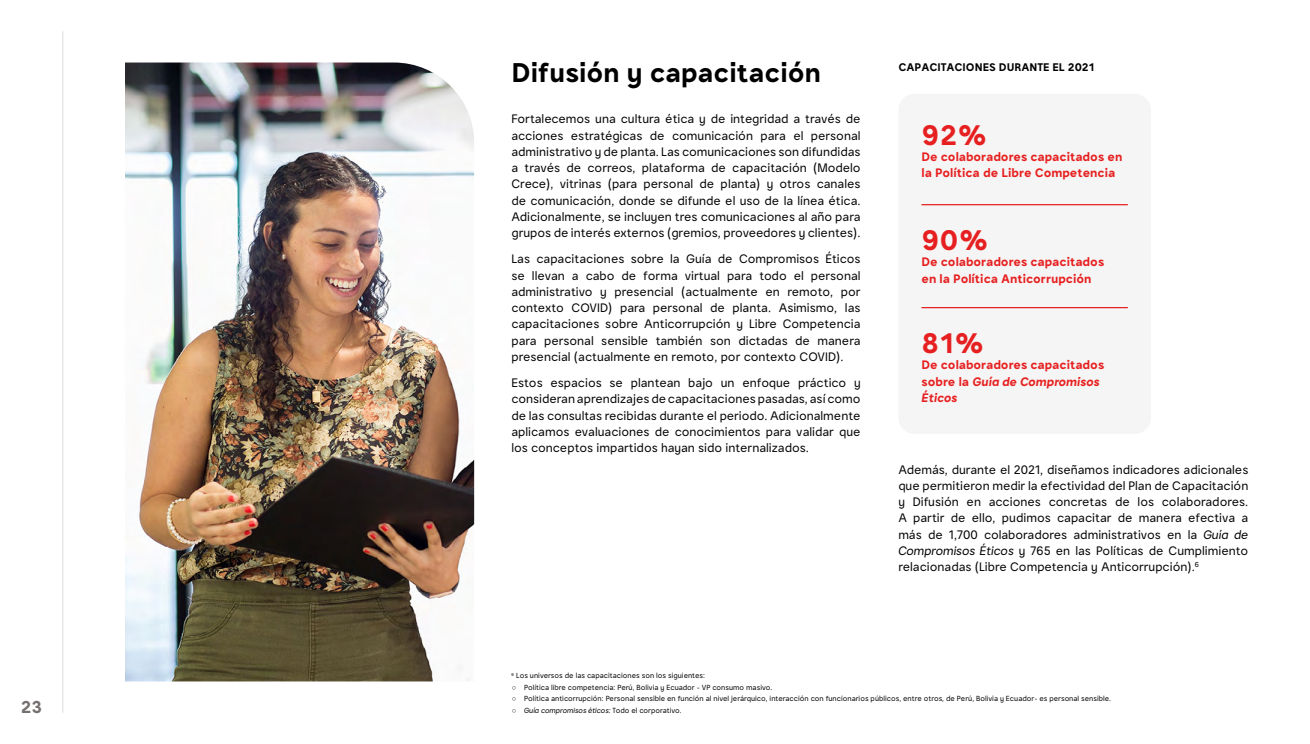
<style>
.page{position:relative;width:1310px;height:744px;background:#fff}
.page>*{position:absolute;margin:0;border:0;box-sizing:border-box;transform-origin:0 0}
.t1{font:700 28.75px "Alicorp Sans";color:#e62020}
.t2{font:700 27.5px "Alicorp Sans";color:#000}
.t3{font:700 17.5px "Alicorp Sans";color:#766f6f}
.t4{font:12.5px/16.2px "Alicorp Sans";color:#000;text-align:justify}
.t5{font:700 12.5px/16.2px "Alicorp Sans";color:#e62020}
.t6{font:700 11.25px "Alicorp Sans";color:#000}
.t7{font:7.5px "Alicorp Sans";color:#000}
.t8{font:italic 7.5px "Alicorp Sans";color:#000}
.s1{font-style:italic}
.s2{font-family:"Arial"}
.s3{font-family:"Arial";font-style:normal}
.s4{font-style:normal}
</style>
<div class="page">
<div style="left:898px;top:94px;width:253px;height:340px;background:#f6f5f5;border-radius:16px"></div>
<img style="left:125px;top:62px;width:349px;height:619px">
<hr style="left:921px;top:204px;width:207px;height:1px;background:#e62020">
<hr style="left:921px;top:307px;width:207px;height:1px;background:#e62020">
<hr style="left:62px;top:31px;width:1px;height:681px;background:#e0dcdc">
<h3 class="t3" style="left:21px;top:696px;width:23px">23</h3>
<h2 class="t2" style="left:511px;top:55px;width:311px">Difusión y capacitación</h2>
<p class="t4" style="left:511px;top:111px;width:351px">Fortalecemos una cultura ética y de integridad a través de acciones estratégicas de comunicación para el personal administrativo y de planta. Las comunicaciones son difundidas a través de correos, plataforma de capacitación (Modelo Crece), vitrinas (para personal de planta) y otros canales de comunicación, donde se difunde el uso de la línea ética.<br>Adicionalmente, se incluyen tres comunicaciones al año para grupos de interés externos (gremios, proveedores y clientes).</p>
<p class="t4" style="left:511px;top:251px;width:351px">Las capacitaciones sobre la Guía de Compromisos Éticos se llevan a cabo de forma virtual para todo el personal administrativo y presencial (actualmente en remoto, por contexto COVID) para personal de planta. Asimismo, las capacitaciones sobre Anticorrupción y Libre Competencia para personal sensible también son dictadas de manera presencial (actualmente en remoto, por contexto COVID).</p>
<p class="t4" style="left:511px;top:375px;width:351px">Estos espacios se plantean bajo un enfoque práctico y consideran aprendizajes de capacitaciones pasadas, así como de las consultas recibidas durante el periodo. Adicionalmente aplicamos evaluaciones de conocimientos para validar que los conceptos impartidos hayan sido internalizados.</p>
<p class="t6" style="left:898px;top:60px;width:197px">CAPACITACIONES DURANTE EL 2021</p>
<h1 class="t1" style="left:921px;top:117px;width:68px">92%</h1>
<p class="t5" style="left:921px;top:149px;width:202px">De colaboradores capacitados en la Política de Libre Competencia</p>
<h1 class="t1" style="left:921px;top:222px;width:69px">90%</h1>
<p class="t5" style="left:921px;top:254px;width:184px">De colaboradores capacitados en la Política Anticorrupción</p>
<h1 class="t1" style="left:921px;top:325px;width:65px">81%</h1>
<p class="t5" style="left:921px;top:357px;width:184px">De colaboradores capacitados sobre la <span class="s1">Guía de Compromisos<br>Éticos</span></p>
<p class="t4" style="left:898px;top:461px;width:352px">Además, durante el 2021, diseñamos indicadores adicionales que permitieron medir la efectividad del Plan de Capacitación y Difusión en acciones concretas de los colaboradores.<br>A partir de ello, pudimos capacitar de manera efectiva a más de 1,700 colaboradores administrativos en la <span class="s1">Guía de Compromisos Éticos</span> y 765 en las Políticas de Cumplimiento relacionadas (Libre Competencia y Anticorrupción).<sup>6</sup></p>
<p class="t7" style="left:512px;top:671px;width:195px"><sup>6</sup> Los universos de las capacitaciones son los siguientes:</p>
<p class="t7" style="left:512px;top:682px;width:262px"><span class="s2">○</span> Política libre competencia: Perú, Bolivia y Ecuador - VP consumo masivo.</p>
<p class="t7" style="left:512px;top:694px;width:601px"><span class="s2">○</span> Política anticorrupción: Personal sensible en función al nivel jerárquico, interacción con funcionarios públicos, entre otros, de Perú, Bolivia y Ecuador- es personal sensible.</p>
<p class="t8" style="left:512px;top:705px;width:171px"><span class="s3">○</span> Guía compromisos éticos: <span class="s4">Todo el corporativo.</span></p>
</div>
